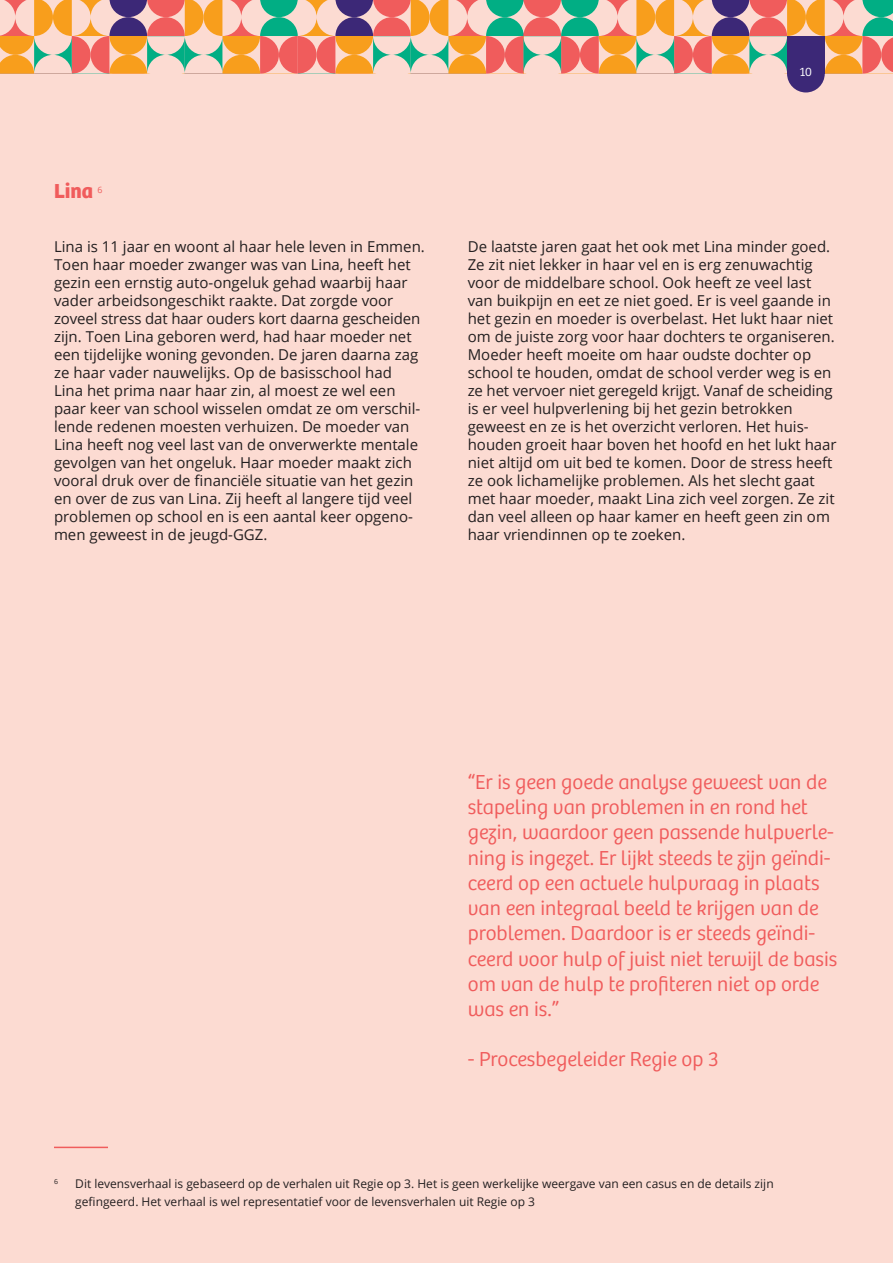
<style>
.page{position:relative;width:893px;height:1263px;background:#fcdbd2}
.page>*{position:absolute;margin:0;border:0;box-sizing:border-box;transform-origin:0 0}
.t1{font:300 21px/25.2px "Bree";color:#f05c5c}
.t2{font:700 21px "Bree";color:#f05c5c}
.t3{font:15px/18px "Open Sans";color:#231f20}
.t4{font:300 12.6px "Bree";color:#fff}
.t5{font:12px/18px "Open Sans";color:#231f20}
.t6{font:8.7px "Open Sans";color:#f05c5c}
.t7{font:7.05px "Open Sans";color:#231f20}
</style>
<div class="page">
<hr style="left:54px;top:1147px;width:54px;height:1px;background:#f05c5c">
<svg style="left:0;top:0;width:893px;height:73px"></svg>
<div style="left:787px;top:55px;width:38px;height:37px;background:#3c2877;border-radius:50%"></div>
<div style="left:787px;top:36px;width:38px;height:38px;background:#3c2877"></div>
<p class="t2" style="left:54px;top:178px;width:41px">Lina</p>
<p class="t6" style="left:97px;top:184px;width:7px">6</p>
<p class="t4" style="left:800px;top:65px;width:14px">10</p>
<p class="t3" style="left:54px;top:237px;width:372px">Lina is 11 jaar en woont al haar hele leven in Emmen.<br>Toen haar moeder zwanger was van Lina, heeft het gezin een ernstig auto-ongeluk gehad waarbij haar vader arbeidsongeschikt raakte. Dat zorgde voor zoveel stress dat haar ouders kort daarna gescheiden zijn. Toen Lina geboren werd, had haar moeder net een tijdelijke woning gevonden. De jaren daarna zag ze haar vader nauwelijks. Op de basisschool had<br>Lina het prima naar haar zin, al moest ze wel een paar keer van school wisselen omdat ze om verschil&shy;lende redenen moesten verhuizen. De moeder van Lina heeft nog veel last van de onverwerkte mentale gevolgen van het ongeluk. Haar moeder maakt zich vooral druk over de financiële situatie van het gezin en over de zus van Lina. Zij heeft al langere tijd veel problemen op school en is een aantal keer opgeno&shy;men geweest in de jeugd-GGZ.</p>
<p class="t3" style="left:468px;top:237px;width:370px">De laatste jaren gaat het ook met Lina minder goed.<br>Ze zit niet lekker in haar vel en is erg zenuwachtig voor de middelbare school. Ook heeft ze veel last van buikpijn en eet ze niet goed. Er is veel gaande in het gezin en moeder is overbelast. Het lukt haar niet om de juiste zorg voor haar dochters te organiseren.<br>Moeder heeft moeite om haar oudste dochter op school te houden, omdat de school verder weg is en ze het vervoer niet geregeld krijgt. Vanaf de scheiding is er veel hulpverlening bij het gezin betrokken geweest en ze is het overzicht verloren. Het huis&shy;houden groeit haar boven het hoofd en het lukt haar niet altijd om uit bed te komen. Door de stress heeft ze ook lichamelijke problemen. Als het slecht gaat met haar moeder, maakt Lina zich veel zorgen. Ze zit dan veel alleen op haar kamer en heeft geen zin om haar vriendinnen op te zoeken.</p>
<p class="t1" style="left:468px;top:770px;width:371px">“Er is geen goede analyse geweest van de stapeling van problemen in en rond het gezin, waardoor geen passende hulpverle&shy;ning is ingezet. Er lijkt steeds te zijn geïndi&shy;ceerd op een actuele hulpvraag in plaats van een integraal beeld te krijgen van de problemen. Daardoor is er steeds geïndi&shy;ceerd voor hulp of juist niet terwijl de basis om van de hulp te profiteren niet op orde was en is.”</p>
<p class="t1" style="left:468px;top:1047px;width:253px">- Procesbegeleider Regie op 3</p>
<p class="t7" style="left:54px;top:1177px;width:6px">6</p>
<p class="t5" style="left:75px;top:1174px;width:700px">Dit levensverhaal is gebaseerd op de verhalen uit Regie op 3. Het is geen werkelijke weergave van een casus en de details zijn gefingeerd. Het verhaal is wel representatief voor de levensverhalen uit Regie op 3</p>
</div>
